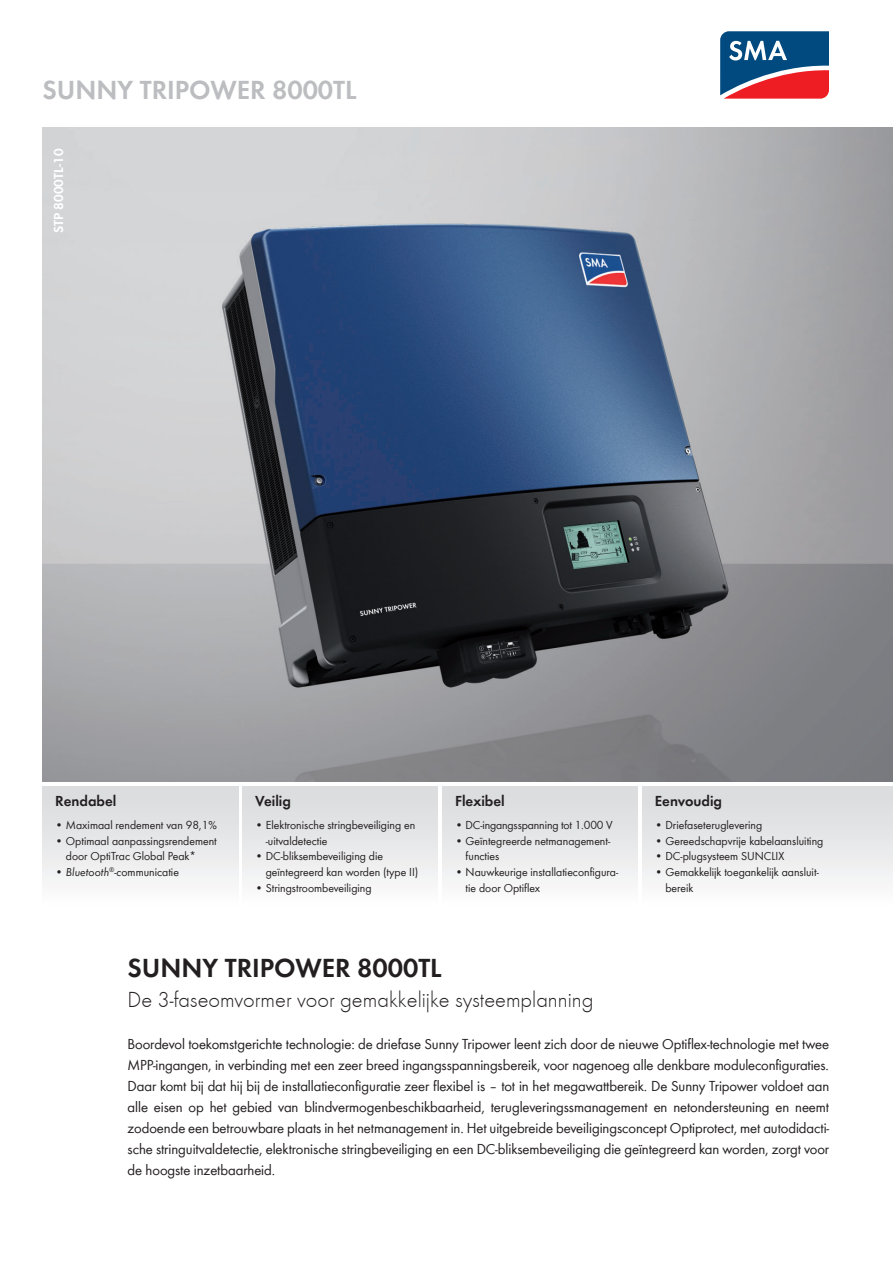
<style>
.page{position:relative;width:893px;height:1263px;background:#fff}
.page>*{position:absolute;margin:0;border:0;box-sizing:border-box;transform-origin:0 0}
.t1{font:600 27px "SMA Futura Global";color:#bcbdc0}
.t2{font:600 27px "SMA Futura Global";color:#231f20}
.t3{font:300 22.5px "SMA Futura Global";color:#231f20}
.t4{font:15px/21px "SMA Futura Global";letter-spacing:-.005em;color:#231f20;text-align:justify}
.t5{font:600 15px "SMA Futura Global";color:#231f20}
.t6{font:600 13.5px "SMA Futura Global";color:#fff}
.t7{font:12px/15.8px "SMA Futura Global";color:#231f20}
.s1{font-style:italic}
</style>
<div class="page">
<svg style="left:720px;top:31px;width:109px;height:68px;background:#675979"></svg>
<img style="left:43px;top:128px;width:850px;height:654px">
<div style="left:43px;top:787px;width:195px;height:119px;background:linear-gradient(to bottom,#d8d9dc,#fcfcfc)"></div>
<div style="left:242px;top:787px;width:196px;height:119px;background:linear-gradient(to bottom,#d8d9dc,#fcfcfc)"></div>
<div style="left:442px;top:787px;width:196px;height:119px;background:linear-gradient(to bottom,#d8d9dc,#fcfcfc)"></div>
<div style="left:642px;top:787px;width:251px;height:119px;background:linear-gradient(to bottom,#d8d9dc,#fcfcfc)"></div>
<h1 class="t1" style="left:43px;top:74px;width:316px">SUNNY TRIPOWER 8000TL</h1>
<p class="t6" style="left:50px;top:233px;width:86px;rotate:-90deg">STP 8000TL-10</p>
<p class="t5" style="left:55px;top:792px;width:63px">Rendabel</p>
<p class="t7" style="left:55px;top:817px;width:163px">• Maximaal rendement van 98,1%</p>
<p class="t7" style="left:66px;top:833px;width:152px;text-indent:-11px">• Optimaal aanpassingsrendement door OptiTrac Global Peak*</p>
<p class="t7" style="left:55px;top:864px;width:125px">• <span class="s1">Bluetooth</span><sup>®</sup><span class="s1">-c</span>ommunicatie</p>
<p class="t5" style="left:255px;top:792px;width:37px">Veilig</p>
<p class="t7" style="left:266px;top:817px;width:151px;text-indent:-11px">• Elektronische stringbeveiliging en -uitvaldetectie</p>
<p class="t7" style="left:266px;top:848px;width:154px;text-indent:-11px">• DC-bliksembeveiliging die geïntegreerd kan worden (type II)</p>
<p class="t7" style="left:255px;top:880px;width:118px">• Stringstroombeveiliging</p>
<p class="t5" style="left:455px;top:792px;width:51px">Flexibel</p>
<p class="t7" style="left:455px;top:817px;width:159px">• DC-ingangsspanning tot 1.000 V</p>
<p class="t7" style="left:466px;top:833px;width:146px;text-indent:-11px">• Geïntegreerde netmanagement&shy;functies</p>
<p class="t7" style="left:466px;top:864px;width:154px;text-indent:-11px">• Nauwkeurige installatieconfigura&shy;tie door Optiflex</p>
<p class="t5" style="left:655px;top:792px;width:69px">Eenvoudig</p>
<p class="t7" style="left:655px;top:817px;width:109px">• Driefaseteruglevering</p>
<p class="t7" style="left:655px;top:833px;width:170px">• Gereedschapvrije kabelaansluiting</p>
<p class="t7" style="left:655px;top:848px;width:131px">• DC-plugsysteem SUNCLIX</p>
<p class="t7" style="left:665px;top:864px;width:155px;text-indent:-11px">• Gemakkelijk toegankelijk aansluit&shy;bereik</p>
<h1 class="t2" style="left:128px;top:951px;width:316px">SUNNY TRIPOWER 8000TL</h1>
<h2 class="t3" style="left:128px;top:986px;width:467px">De 3-faseomvormer voor gemakkelijke systeemplanning</h2>
<p class="t4" style="left:128px;top:1033px;width:703px">Boordevol toekomstgerichte technologie: de driefase Sunny Tripower leent zich door de nieuwe Optiflex-technologie met twee MPP-ingangen, in verbinding met een zeer breed ingangsspanningsbereik, voor nagenoeg alle denkbare moduleconfiguraties.<br>Daar komt bij dat hij bij de installatieconfiguratie zeer flexibel is – tot in het megawattbereik. De Sunny Tripower voldoet aan alle eisen op het gebied van blindvermogenbeschikbaarheid, terugleveringssmanagement en netondersteuning en neemt zodoende een betrouwbare plaats in het netmanagement in. Het uitgebreide beveiligingsconcept Optiprotect, met autodidacti&shy;sche stringuitvaldetectie, elektronische stringbeveiliging en een DC-bliksembeveiliging die geïntegreerd kan worden, zorgt voor de hoogste inzetbaarheid.</p>
</div>
